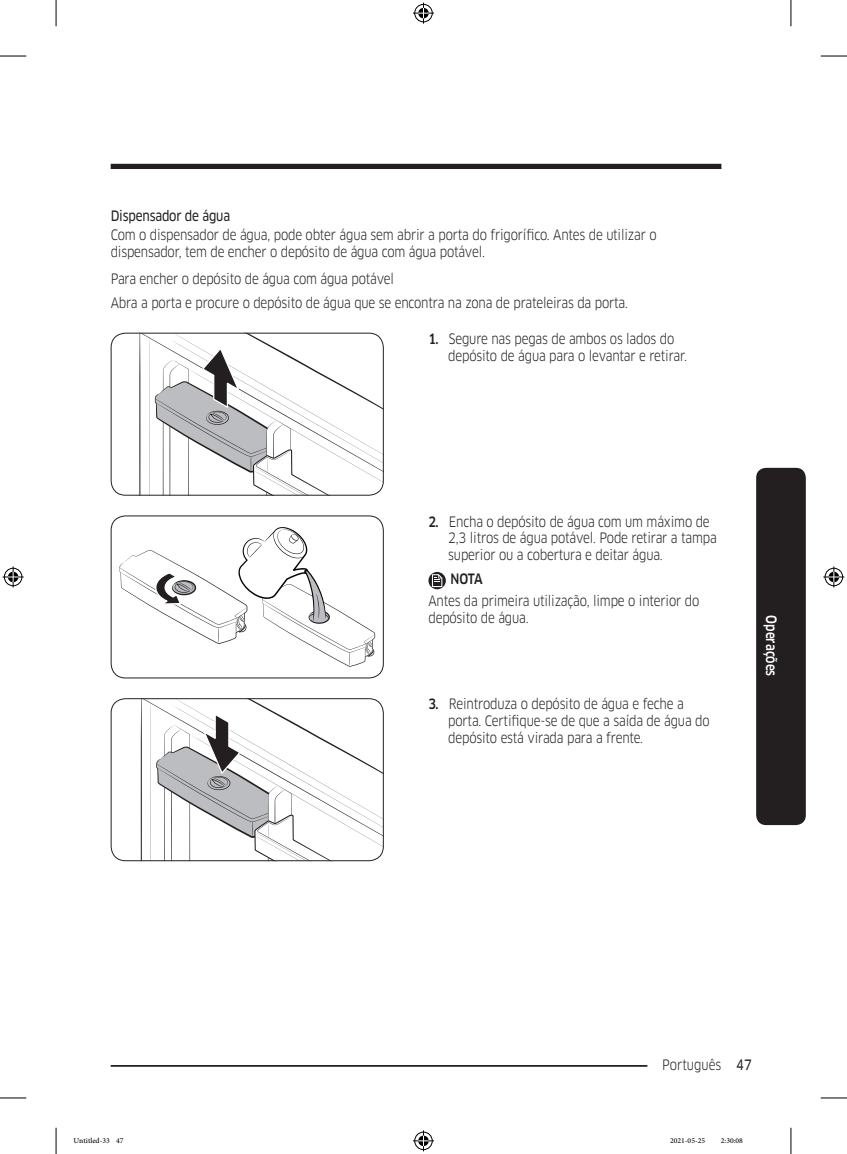
<style>
.page{position:relative;width:847px;height:1154px;background:#fff}
.page>*{position:absolute;margin:0;border:0;box-sizing:border-box;transform-origin:0 0}
.t1{font:14px/16.8px "Samsung Clan Pro";letter-spacing:-.015em;color:#231f20;scale:.85 1}
.t2{font:14px "Samsung Clan Pro News";letter-spacing:-.015em;color:#231f20;scale:.85 1}
.Sidebar{font:500 14px "Samsung Clan Pro";color:#fff;scale:.85 1}
.DL_DT_Icon{font:500 14px "Samsung Clan Pro";color:#231f20;scale:.85 1}
.t3{font:10.5px "Adobe Arabic";color:#000}
.s1{font-weight:500}
.s2{font-family:"Samsung Clan Pro News"}
</style>
<div class="page">
<div style="left:111px;top:164px;width:610px;height:5px;background:#231f20"></div>
<hr style="left:111px;top:1065px;width:610px;height:2px;background:#231f20">
<div style="left:647px;top:1055px;width:89px;height:17px;background:#fff"></div>
<div style="left:755px;top:468px;width:50px;height:357px;background:#231f20;border-radius:10px"></div>
<svg style="left:139px;top:333px;width:244px;height:163px"></svg>
<div style="left:111px;top:333px;width:272px;height:163px;border:1px solid #231f20;border-radius:14px"></div>
<svg style="left:119px;top:527px;width:256px;height:140px"></svg>
<div style="left:111px;top:515px;width:272px;height:163px;border:1px solid #231f20;border-radius:14px"></div>
<svg style="left:428px;top:572px;width:17px;height:17px"></svg>
<svg style="left:432px;top:574px;width:10px;height:13px"></svg>
<svg style="left:140px;top:698px;width:243px;height:163px"></svg>
<div style="left:111px;top:698px;width:272px;height:163px;border:1px solid #231f20;border-radius:14px"></div>
<svg style="left:0;top:56px;width:26px;height:1px"></svg>
<svg style="left:820px;top:56px;width:26px;height:1px"></svg>
<svg style="left:0;top:1097px;width:26px;height:1px"></svg>
<svg style="left:820px;top:1097px;width:26px;height:1px"></svg>
<svg style="left:56px;top:0;width:1px;height:26px"></svg>
<svg style="left:56px;top:1128px;width:1px;height:26px"></svg>
<svg style="left:790px;top:0;width:1px;height:26px"></svg>
<svg style="left:790px;top:1128px;width:1px;height:26px"></svg>
<svg style="left:413px;top:3px;width:21px;height:21px"></svg>
<svg style="left:413px;top:1130px;width:21px;height:21px"></svg>
<svg style="left:3px;top:566px;width:21px;height:21px"></svg>
<svg style="left:823px;top:566px;width:21px;height:21px"></svg>
<h4 class="t2" style="left:111px;top:207px;width:142px">Dispensador de água</h4>
<p class="t1" style="left:111px;top:227px;width:643px">Com o dispensador de água, pode obter água sem abrir a porta do frigorífico. Antes de utilizar o dispensador, tem de encher o depósito de água com água potável.</p>
<h5 class="t1" style="left:111px;top:270px;width:335px">Para encher o depósito de água com água potável</h5>
<p class="t1" style="left:111px;top:294px;width:610px">Abra a porta e procure o depósito de água que se encontra na zona de prateleiras da porta.</p>
<p class="t1" style="left:448px;top:330px;width:282px;text-indent:-20px"><span class="s1">1.</span> Segure nas pegas de ambos os lados do depósito de água para o levantar e retirar.</p>
<p class="t1" style="left:448px;top:513px;width:317px;text-indent:-20px"><span class="s1">2.</span> Encha o depósito de água com um máximo de<br>2,3 litros de água potável. Pode retirar a tampa superior ou a cobertura e deitar água.</p>
<p class="DL_DT_Icon" style="left:450px;top:571px;width:39px">NOTA</p>
<p class="t1" style="left:428px;top:592px;width:320px">Antes da primeira utilização, limpe o interior do depósito de água.</p>
<p class="t1" style="left:448px;top:696px;width:309px;text-indent:-20px"><span class="s1">3.</span> Reintroduza o depósito de água e feche a porta. Certifique-se de que a saída de água do depósito está virada para a frente.</p>
<p class="Sidebar" style="left:779px;top:615px;width:73px;rotate:90deg">Operações</p>
<p class="t1" style="left:662px;top:1056px;width:107px">Português <span class="s2">47</span></p>
<p class="t3" style="left:74px;top:1133px;width:51px">Untitled-33 47</p>
<p class="t3" style="left:669px;top:1133px;width:37px">2021-05-25</p>
<p class="t3" style="left:720px;top:1133px;width:24px">2:30:08</p>
</div>
